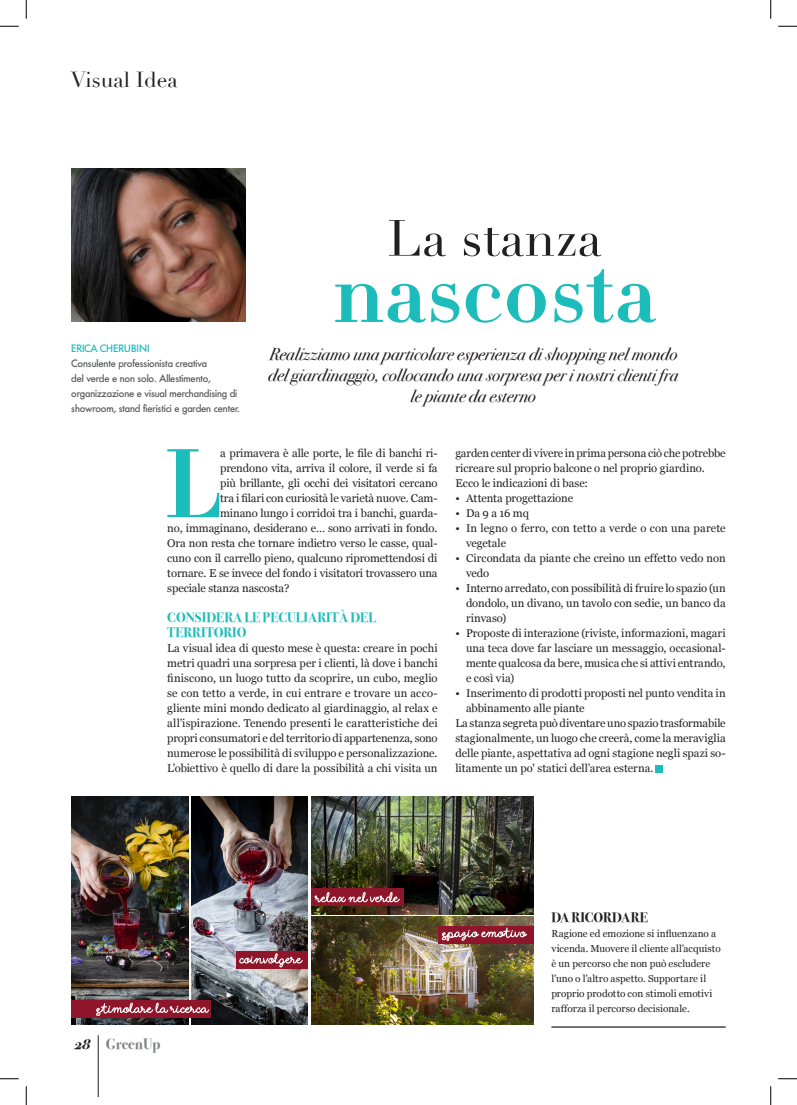
<style>
.page{position:relative;width:797px;height:1105px;background:#fff}
.page>*{position:absolute;margin:0;border:0;box-sizing:border-box;transform-origin:0 0}
.Capolettera_testo_ar{font:95.88px "Didot HTF B06 Bold";color:#1cbcbb}
.TITOLO{font:87.5px "Didot HTF B06 Bold";color:#1cbcbb}
.TITOLO-2{font:50px "Didot";letter-spacing:.01em;color:#231f20}
.t1{font:21.25px "Didot";color:#231f20}
.Sommario_Def{font:italic 17.5px/21px "Bodoni Svty Two ITCTT";color:#231f20;text-align:center}
.t2{font:700 15px "Bodoni Svty Two OSITCTT";color:#808285}
.Titoletto{font:700 13.75px/15px "Bodoni Svty Two ITCTT";color:#1cbcbb}
.Testo_articolo{font:700 13.75px "Bodoni Svty Two ITCTT";letter-spacing:-.005em;color:#231f20}
.Testo_articolo-2{font:11.25px/15px "Georgia";color:#231f20;text-align:justify}
.Capolettera_testo_ar-2{font:11.25px "Georgia";letter-spacing:-.01em;color:#231f20}
.t3{font:500 10.62px/15px "Futura BQ";letter-spacing:-.025em;color:#57585a}
.t4{font:500 10.62px "Futura BQ";letter-spacing:-.01em;color:#1cbcbb}
.Box_con_filetto{font:10px/15px "Georgia";letter-spacing:.005em;color:#231f20}
.s1{font-style:italic;color:#231f20}
</style>
<div class="page">
<hr style="left:98px;top:1035px;width:1px;height:61px;background:#231f20">
<img style="left:71px;top:168px;width:174px;height:154px">
<hr style="left:551px;top:1026px;width:174px;height:2px;background:#231f20">
<img style="left:71px;top:796px;width:117px;height:229px">
<img style="left:191px;top:796px;width:117px;height:229px">
<img style="left:311px;top:796px;width:222px;height:118px">
<img style="left:311px;top:917px;width:222px;height:108px">
<div style="left:71px;top:1000px;width:139px;height:18px;background:#8f152a"></div>
<div style="left:438px;top:926px;width:95px;height:17px;background:#8f152a"></div>
<svg style="left:96px;top:1003px;width:113px;height:13px"></svg>
<svg style="left:442px;top:927px;width:85px;height:14px"></svg>
<div style="left:236px;top:951px;width:72px;height:18px;background:#8f152a"></div>
<svg style="left:239px;top:953px;width:64px;height:14px"></svg>
<div style="left:311px;top:888px;width:92px;height:18px;background:#8f152a"></div>
<svg style="left:314px;top:892px;width:86px;height:10px"></svg>
<div style="left:656px;top:765px;width:7px;height:7px;background:#1cbcbb"></div>
<svg style="left:0;top:25px;width:19px;height:2px"></svg>
<svg style="left:778px;top:25px;width:19px;height:2px"></svg>
<svg style="left:0;top:1078px;width:19px;height:1px"></svg>
<svg style="left:778px;top:1078px;width:19px;height:1px"></svg>
<svg style="left:25px;top:0;width:2px;height:19px"></svg>
<svg style="left:25px;top:1086px;width:2px;height:19px"></svg>
<svg style="left:770px;top:0;width:1px;height:19px"></svg>
<svg style="left:770px;top:1086px;width:1px;height:19px"></svg>
<h3 class="t1" style="left:71px;top:67px;width:108px">Visual Idea</h3>
<p class="t4" style="left:71px;top:342px;width:80px">ERICA CHERUBINI</p>
<p class="t3" style="left:71px;top:356px;width:170px">Consulente professionista creativa<br>del verde e non solo. Allestimento, organizzazione e visual merchandising di showroom, stand fieristici e garden center.</p>
<p class="TITOLO-2" style="left:387px;top:208px;width:216px">La stanza</p>
<p class="TITOLO" style="left:332px;top:236px;width:325px">nascosta</p>
<p class="Sommario_Def" style="left:269px;top:342px;width:410px">Realizziamo una particolare esperienza di shopping nel mondo</p>
<p class="Sommario_Def" style="left:268px;top:363px;width:411px">del giardinaggio, collocando una sorpresa per i nostri clienti fra le piante da esterno</p>
<p class="Capolettera_testo_ar" style="left:164px;top:423px;width:59px">L</p>
<p class="Capolettera_testo_ar-2" style="left:220px;top:446px;width:219px">a primavera è alle porte, le file di banchi ri-</p>
<p class="Capolettera_testo_ar-2" style="left:220px;top:461px;width:219px">prendono vita, arriva il colore, il verde si fa</p>
<p class="Capolettera_testo_ar-2" style="left:220px;top:476px;width:219px">più brillante, gli occhi dei visitatori cercano</p>
<p class="Capolettera_testo_ar-2" style="left:220px;top:491px;width:219px">tra i filari con curiosità le varietà nuove. Cam-</p>
<p class="Capolettera_testo_ar-2" style="left:220px;top:506px;width:219px">minano lungo i corridoi tra i banchi, guarda-</p>
<p class="Capolettera_testo_ar-2" style="left:167px;top:521px;width:272px">no, immaginano, desiderano e… sono arrivati in fondo.</p>
<p class="Capolettera_testo_ar-2" style="left:167px;top:536px;width:272px">Ora non resta che tornare indietro verso le casse, qual-</p>
<p class="Capolettera_testo_ar-2" style="left:167px;top:551px;width:272px">cuno con il carrello pieno, qualcuno ripromettendosi di</p>
<p class="Capolettera_testo_ar-2" style="left:167px;top:566px;width:272px">tornare. E se invece del fondo i visitatori trovassero una</p>
<p class="Capolettera_testo_ar-2" style="left:167px;top:581px;width:124px">speciale stanza nascosta?</p>
<p class="Titoletto" style="left:167px;top:609px;width:210px">CONSIDERA LE PECULIARITÀ DEL<br>TERRITORIO</p>
<p class="Testo_articolo-2" style="left:167px;top:641px;width:272px">La visual idea di questo mese è questa: creare in pochi metri quadri una sorpresa per i clienti, là dove i banchi finiscono, un luogo tutto da scoprire, un cubo, meglio se con tetto a verde, in cui entrare e trovare un acco&shy;gliente mini mondo dedicato al giardinaggio, al relax e all’ispirazione. Tenendo presenti le caratteristiche dei propri consumatori e del territorio di appartenenza, sono numerose le possibilità di sviluppo e personalizzazione.<br>L’obiettivo è quello di dare la possibilità a chi visita un</p>
<p class="Testo_articolo-2" style="left:455px;top:446px;width:272px">garden center di vivere in prima persona ciò che potrebbe ricreare sul proprio balcone o nel proprio giardino.</p>
<p class="Testo_articolo-2" style="left:455px;top:476px;width:134px">Ecco le indicazioni di base:</p>
<p class="Testo_articolo-2" style="left:455px;top:491px;width:119px">• Attenta progettazione</p>
<p class="Testo_articolo-2" style="left:455px;top:506px;width:75px">• Da 9 a 16 mq</p>
<p class="Testo_articolo-2" style="left:466px;top:521px;width:261px;text-indent:-11px">• In legno o ferro, con tetto a verde o con una parete vegetale</p>
<p class="Testo_articolo-2" style="left:466px;top:551px;width:261px;text-indent:-11px">• Circondata da piante che creino un effetto vedo non vedo</p>
<p class="Testo_articolo-2" style="left:466px;top:581px;width:261px;text-indent:-11px">• Interno arredato, con possibilità di fruire lo spazio (un dondolo, un divano, un tavolo con sedie, un banco da rinvaso)</p>
<p class="Testo_articolo-2" style="left:466px;top:626px;width:261px;text-indent:-11px">• Proposte di interazione (riviste, informazioni, magari una teca dove far lasciare un messaggio, occasional&shy;mente qualcosa da bere, musica che si attivi entrando, e così via)</p>
<p class="Testo_articolo-2" style="left:466px;top:686px;width:261px;text-indent:-11px">• Inserimento di prodotti proposti nel punto vendita in abbinamento alle piante</p>
<p class="Testo_articolo-2" style="left:455px;top:716px;width:272px">La stanza segreta può diventare uno spazio trasformabile stagionalmente, un luogo che creerà, come la meraviglia delle piante, aspettativa ad ogni stagione negli spazi so&shy;litamente un po' statici dell’area esterna.</p>
<h3 class="t2" style="left:74px;top:1035px;width:88px"><span class="s1">28</span> GreenUp</h3>
<p class="Testo_articolo" style="left:551px;top:906px;width:98px">DA RICORDARE</p>
<p class="Box_con_filetto" style="left:551px;top:926px;width:171px">Ragione ed emozione si influenzano a vicenda. Muovere il cliente all’acquisto è un percorso che non può escludere l’uno o l’altro aspetto. Supportare il proprio prodotto con stimoli emotivi rafforza il percorso decisionale.</p>
</div>
